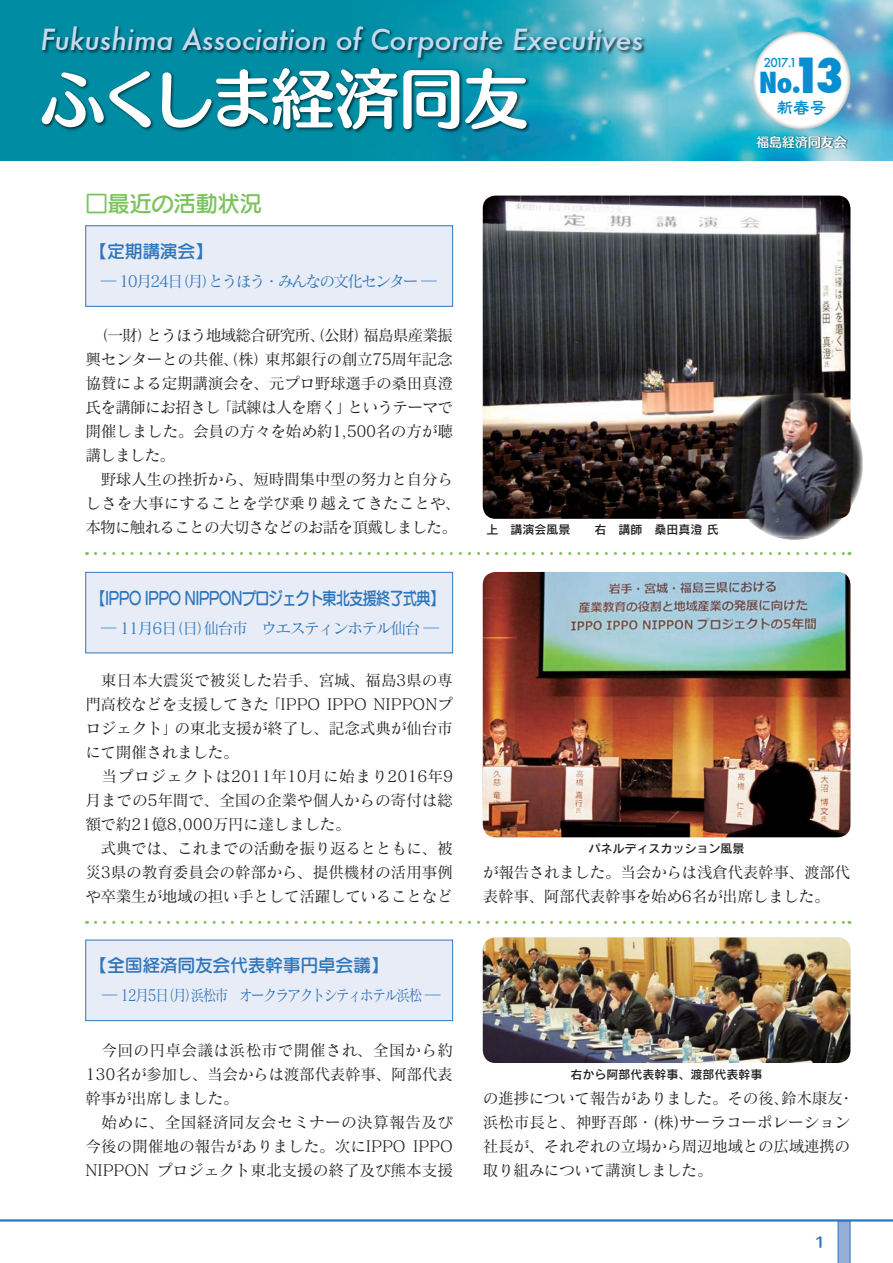
<style>
.page{position:relative;width:893px;height:1263px;background:#fff}
.page>*{position:absolute;margin:0;border:0;box-sizing:border-box;transform-origin:0 0}
.t1{font:64.5px "Humming Std B";letter-spacing:-.06em;color:#fff}
.t2{font:italic 500 28.5px "Futura";letter-spacing:-.005em;color:#c3daf0}
.t3{font:800 condensed 28.35px "Futura";color:#068ed0}
.t4{font:22.5px "Seurat Pro DB";letter-spacing:-.02em;color:#7bc35c}
.t5{font:18px "Seurat Pro DB";letter-spacing:-.08em;color:#2e76bc;scale:.83 1}
.t6{font:18px "Seurat Pro DB";letter-spacing:-.025em;color:#2e76bc}
.t7{font:18px "Seurat Pro DB";letter-spacing:-.05em;color:#2e76bc}
.t8{font:500 16.5px "Reisho 101 Std";color:#068ed0}
.t9{font:15.75px/24px "Matisse Pro M";letter-spacing:-.025em;color:#231f20}
.t10{font:15.75px "Matisse Pro M";letter-spacing:-.105em;color:#2e76bc}
.t11{font:15.75px "Matisse Pro M";letter-spacing:-.085em;color:#2e76bc}
.t12{font:13.5px "Humming Std B";color:#2e76bc}
.t13{font:12.9px "Humming Std B";color:#fff}
.t14{font:12px "Rodin Pro DB";color:#231f20}
.t15{font:500 12px "Futura";color:#068ed0}
.s1{font-size:47.25px}
</style>
<div class="page">
<svg style="left:838px;top:1221px;width:12px;height:42px"></svg>
<hr style="left:0;top:1219px;width:893px;height:2px;background:#2e76bc">
<img style="left:0;top:0;width:893px;height:160px">
<svg style="left:753px;top:32px;width:97px;height:97px"></svg>
<img style="left:38px;top:23px;width:610px;height:41px">
<img style="left:38px;top:64px;width:495px;height:86px">
<img style="left:755px;top:134px;width:93px;height:19px">
<div style="left:85px;top:225px;width:368px;height:82px;background:#e8ecf6;border:1px solid #2e76bc"></div>
<div style="left:85px;top:940px;width:368px;height:81px;background:#e8ecf6;border:1px solid #2e76bc"></div>
<div style="left:85px;top:572px;width:368px;height:81px;background:#e8ecf6;border:1px solid #2e76bc"></div>
<img style="left:483px;top:196px;width:367px;height:323px">
<img style="left:483px;top:572px;width:367px;height:265px">
<img style="left:483px;top:937px;width:367px;height:126px">
<img style="left:726px;top:387px;width:137px;height:153px">
<svg style="left:96px;top:552px;width:754px;height:3px"></svg>
<svg style="left:96px;top:921px;width:754px;height:3px"></svg>
<h2 class="t2" style="left:41px;top:20px;width:604px">Fukushima Association of Corporate Executives</h2>
<h1 class="t1" style="left:41px;top:50px;width:489px">ふくしま経済同友</h1>
<h3 class="t4" style="left:85px;top:188px;width:178px">□最近の活動状況</h3>
<p class="t7" style="left:90px;top:239px;width:125px">【定期講演会】</p>
<p class="t10" style="left:101px;top:271px;width:337px">― 10月24日（月）とうほう・みんなの文化センター ―</p>
<p class="t9" style="left:85px;top:323px;width:377px">　（一財）とうほう地域総合研究所、（公財）福島県産業振興センターとの共催、（株）東邦銀行の創立75周年記念協賛による定期講演会を、元プロ野球選手の桑田真澄氏を講師にお招きし「試練は人を磨く」というテーマで開催しました。会員の方々を始め約1,500名の方が聴講しました。<br>　野球人生の挫折から、短時間集中型の努力と自分らしさを大事にすることを学び乗り越えてきたことや、本物に触れることの大切さなどのお話を頂戴しました。</p>
<p class="t5" style="left:91px;top:586px;width:427px">【IPPO IPPO NIPPONプロジェクト東北支援終了式典】</p>
<p class="t11" style="left:101px;top:618px;width:340px">― 11月6日（日）仙台市　ウエスティンホテル仙台 ―</p>
<p class="t14" style="left:487px;top:521px;width:234px">上　講演会風景　　右　講師　桑田真澄 氏</p>
<h3 class="t3" style="left:759px;top:63px;width:86px">No.<span class="s1">13</span></h3>
<p class="t8" style="left:777px;top:95px;width:51px">新春号</p>
<p class="t15" style="left:764px;top:54px;width:34px">2017.1</p>
<p class="t13" style="left:756px;top:132px;width:92px">福島経済同友会</p>
<p class="t9" style="left:85px;top:668px;width:369px">　東日本大震災で被災した岩手、宮城、福島3県の専門高校などを支援してきた「IPPO IPPO NIPPONプロジェクト」の東北支援が終了し、記念式典が仙台市にて開催されました。<br>　当プロジェクトは2011年10月に始まり2016年9月までの5年間で、全国の企業や個人からの寄付は総額で約21億8,000万円に達しました。<br>　式典では、これまでの活動を振り返るとともに、被災3県の教育委員会の幹部から、提供機材の活用事例や卒業生が地域の担い手として活躍していることなど</p>
<p class="t6" style="left:90px;top:953px;width:301px">【全国経済同友会代表幹事円卓会議】</p>
<p class="t10" style="left:102px;top:986px;width:340px">― 12月5日（月）浜松市　オークラアクトシティホテル浜松 ―</p>
<p class="t9" style="left:85px;top:1038px;width:369px">　今回の円卓会議は浜松市で開催され、全国から約<br>130名が参加し、当会からは渡部代表幹事、阿部代表幹事が出席しました。<br>　始めに、全国経済同友会セミナーの決算報告及び今後の開催地の報告がありました。次にIPPO IPPO<br>NIPPON プロジェクト東北支援の終了及び熊本支援</p>
<p class="t14" style="left:589px;top:840px;width:157px">パネルディスカッション風景</p>
<p class="t9" style="left:483px;top:860px;width:369px">が報告されました。当会からは浅倉代表幹事、渡部代表幹事、阿部代表幹事を始め6名が出席しました。</p>
<p class="t14" style="left:571px;top:1066px;width:193px">右から阿部代表幹事、渡部代表幹事</p>
<p class="t9" style="left:483px;top:1086px;width:373px">の進捗について報告がありました。その後、鈴木康友・浜松市長と、神野吾郎・(株)サーラコーポレーション社長が、それぞれの立場から周辺地域との広域連携の取り組みについて講演しました。</p>
<p class="t12" style="left:815px;top:1232px;width:11px">1</p>
</div>
